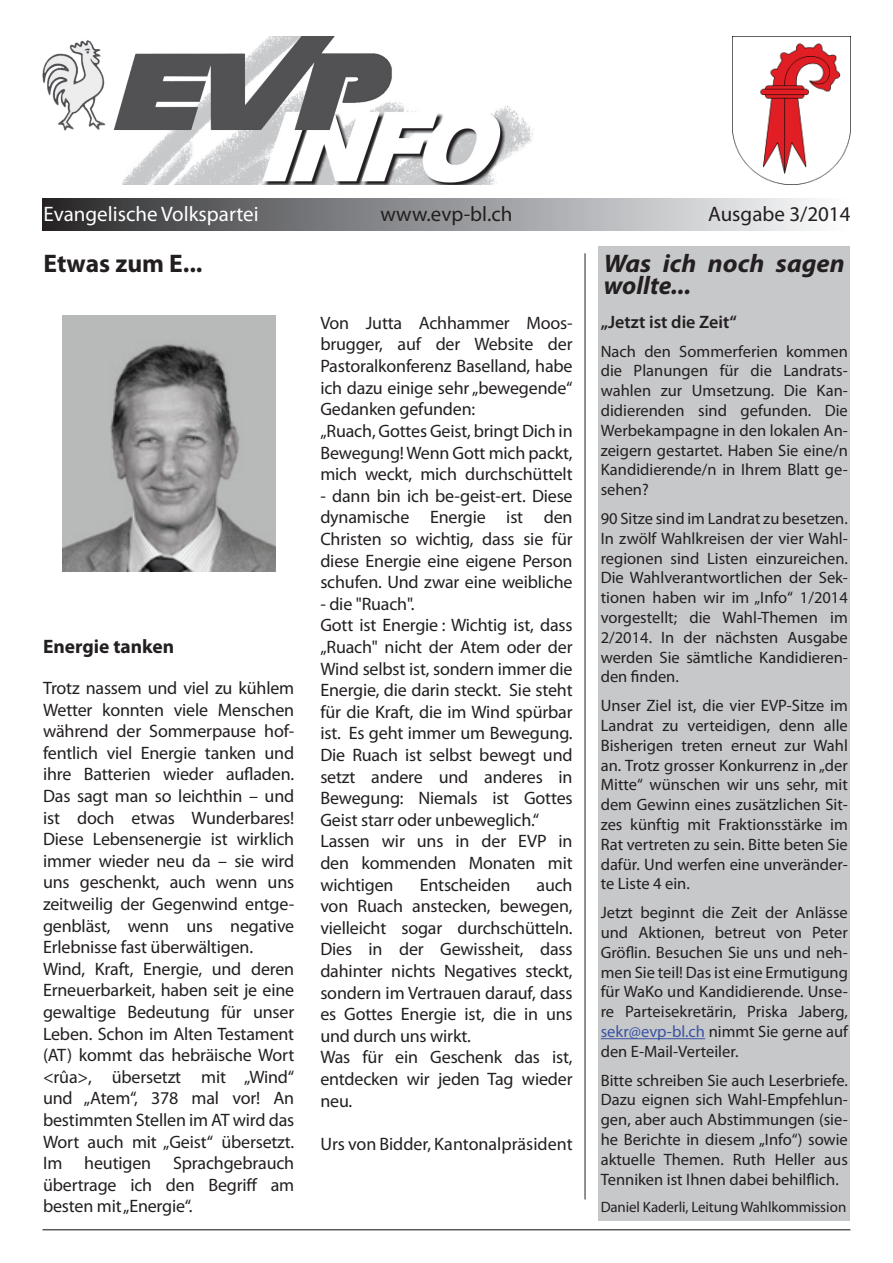
<style>
.page{position:relative;width:893px;height:1263px;background:#fff}
.page>*{position:absolute;margin:0;border:0;box-sizing:border-box;transform-origin:0 0}
.t1{font:italic 700 25.5px/21.6px "Myriad Pro";color:#231f20;scale:1.04 1}
.t2{font:700 25.5px "Myriad Pro";color:#231f20}
.t3{font:21px "Myriad Pro";color:#231f20}
.t4{font:21px "Myriad Pro";color:#fff}
.t5{font:700 19.5px "Myriad Pro";color:#231f20}
.t6{font:18px/21.6px "Myriad Pro";letter-spacing:-.01em;color:#231f20}
.t7{font:600 18px "Myriad Pro";color:#231f20}
.t8{font:16.5px/19.8px "Myriad Pro";color:#231f20;text-align:justify}
.t9{font:15px "Myriad Pro";letter-spacing:-.01em;color:#231f20}
.s1{color:#3853a3}
</style>
<div class="page">
<div style="left:599px;top:246px;width:251px;height:974px;background:#c7c8ca"></div>
<hr style="left:601px;top:1038px;width:104px;height:1px;background:#3853a3">
<hr style="left:43px;top:1229px;width:807px;height:1px;background:#57585a">
<hr style="left:585px;top:253px;width:1px;height:946px;background:#231f20">
<img style="left:43px;top:36px;width:491px;height:148px">
<div style="left:43px;top:198px;width:807px;height:33px;background:linear-gradient(to right,#2c2d2f,#fcfdff)"></div>
<img style="left:733px;top:36px;width:117px;height:148px">
<img style="left:62px;top:315px;width:213px;height:257px">
<p class="t4" style="left:44px;top:201px;width:217px">Evangelische Volkspartei</p>
<p class="t3" style="left:381px;top:201px;width:133px">www.evp-bl.ch</p>
<p class="t3" style="left:708px;top:201px;width:144px">Ausgabe 3/2014</p>
<h1 class="t2" style="left:44px;top:247px;width:161px">Etwas zum E...</h1>
<h1 class="t1" style="left:604px;top:252px;width:233px">Was ich noch sagen wollte...</h1>
<p class="t5" style="left:43px;top:633px;width:133px">Energie tanken</p>
<p class="t6" style="left:43px;top:677px;width:253px">Trotz nassem und viel zu kühlem<br>Wetter konnten viele Menschen während der Sommerpause hof&shy;fentlich viel Energie tanken und ihre Batterien wieder aufladen.<br>Das sagt man so leichthin – und ist doch etwas Wunderbares!<br>Diese Lebensenergie ist wirklich immer wieder neu da – sie wird uns geschenkt, auch wenn uns zeitweilig der Gegenwind entge&shy;genbläst, wenn uns negative<br>Erlebnisse fast überwältigen.<br>Wind, Kraft, Energie, und deren<br>Erneuerbarkeit, haben seit je eine gewaltige Bedeutung für unser<br>Leben. Schon im Alten Testament (AT) kommt das hebräische Wort &lt;rûa&gt;, übersetzt mit „Wind“ und „Atem“, 378 mal vor! An bestimmten Stellen im AT wird das<br>Wort auch mit „Geist“ übersetzt.<br>Im heutigen Sprachgebrauch übertrage ich den Begriff am besten mit „Energie“.</p>
<p class="t6" style="left:320px;top:312px;width:254px">Von Jutta Achhammer Moos&shy;brugger, auf der Website der<br>Pastoralkonferenz Baselland, habe ich dazu einige sehr „bewegende“<br>Gedanken gefunden:<br>„Ruach, Gottes Geist, bringt Dich in<br>Bewegung! Wenn Gott mich packt, mich weckt, mich durchschüttelt</p>
<p class="t6" style="left:320px;top:485px;width:254px;text-align:justify">- dann bin ich be-geist-ert. Diese dynamische Energie ist den Christen so wichtig, dass sie für diese Energie eine eigene Person schufen. Und zwar eine weibliche</p>
<p class="t6" style="left:320px;top:593px;width:254px">- die "Ruach".<br>Gott ist Energie : Wichtig ist, dass „Ruach" nicht der Atem oder der<br>Wind selbst ist, sondern immer die<br>Energie, die darin steckt. Sie steht für die Kraft, die im Wind spürbar ist. Es geht immer um Bewegung.<br>Die Ruach ist selbst bewegt und setzt andere und anderes in<br>Bewegung: Niemals ist Gottes<br>Geist starr oder unbeweglich.“<br>Lassen wir uns in der EVP in den kommenden Monaten mit wichtigen</p>
<p class="t6" style="left:320px;top:873px;width:254px;text-indent:216px">auch von Ruach anstecken, bewegen, vielleicht sogar durchschütteln.<br>Dies in der Gewissheit, dass dahinter nichts Negatives steckt, sondern im Vertrauen darauf, dass es Gottes Energie ist, die in uns und durch uns wirkt.<br>Was für ein Geschenk das ist, entdecken wir jeden Tag wieder neu.</p>
<p class="t6" style="left:320px;top:1133px;width:254px">Urs von Bidder, Kantonalpräsident</p>
<p class="t6" style="left:420px;top:873px;width:92px">Entscheiden</p>
<p class="t7" style="left:601px;top:310px;width:138px">„Jetzt ist die Zeit“</p>
<p class="t8" style="left:601px;top:341px;width:249px">Nach den Sommerferien kommen die Planungen für die Landrats&shy;wahlen zur Umsetzung. Die Kan&shy;didierenden sind gefunden. Die Werbekampagne in den lokalen An&shy;zeigern gestartet. Haben Sie eine/n Kandidierende/n in Ihrem Blatt ge&shy;sehen?</p>
<p class="t8" style="left:601px;top:508px;width:249px">90 Sitze sind im Landrat zu besetzen.<br>In zwölf Wahlkreisen der vier Wahl&shy;regionen sind Listen einzureichen.<br>Die Wahlverantwortlichen der Sek&shy;tionen haben wir im „Info“ 1/2014 vorgestellt; die Wahl-Themen im 2/2014. In der nächsten Ausgabe werden Sie sämtliche Kandidieren&shy;den finden.</p>
<p class="t8" style="left:601px;top:695px;width:249px">Unser Ziel ist, die vier EVP-Sitze im Landrat zu verteidigen, denn alle Bisherigen treten erneut zur Wahl an. Trotz grosser Konkurrenz in „der Mitte“ wünschen wir uns sehr, mit dem Gewinn eines zusätzlichen Sit&shy;zes künftig mit Fraktionsstärke im Rat vertreten zu sein. Bitte beten Sie dafür. Und werfen eine unveränder&shy;te Liste 4 ein.</p>
<p class="t8" style="left:601px;top:902px;width:249px">Jetzt beginnt die Zeit der Anlässe und Aktionen, betreut von Peter Gröflin. Besuchen Sie uns und neh&shy;men Sie teil! Das ist eine Ermutigung für WaKo und Kandidierende. Unse&shy;re Parteisekretärin, Priska Jaberg, <span class="s1">sekr@evp-bl.ch</span> nimmt Sie gerne auf den E-Mail-Verteiler.</p>
<p class="t8" style="left:601px;top:1070px;width:249px">Bitte schreiben Sie auch Leserbriefe.<br>Dazu eignen sich Wahl-Empfehlun&shy;gen, aber auch Abstimmungen (sie&shy;he Berichte in diesem „Info“) sowie aktuelle Themen. Ruth Heller aus Tenniken ist Ihnen dabei behilflich.</p>
<p class="t9" style="left:601px;top:1197px;width:247px">Daniel Kaderli, Leitung Wahlkommission</p>
</div>
